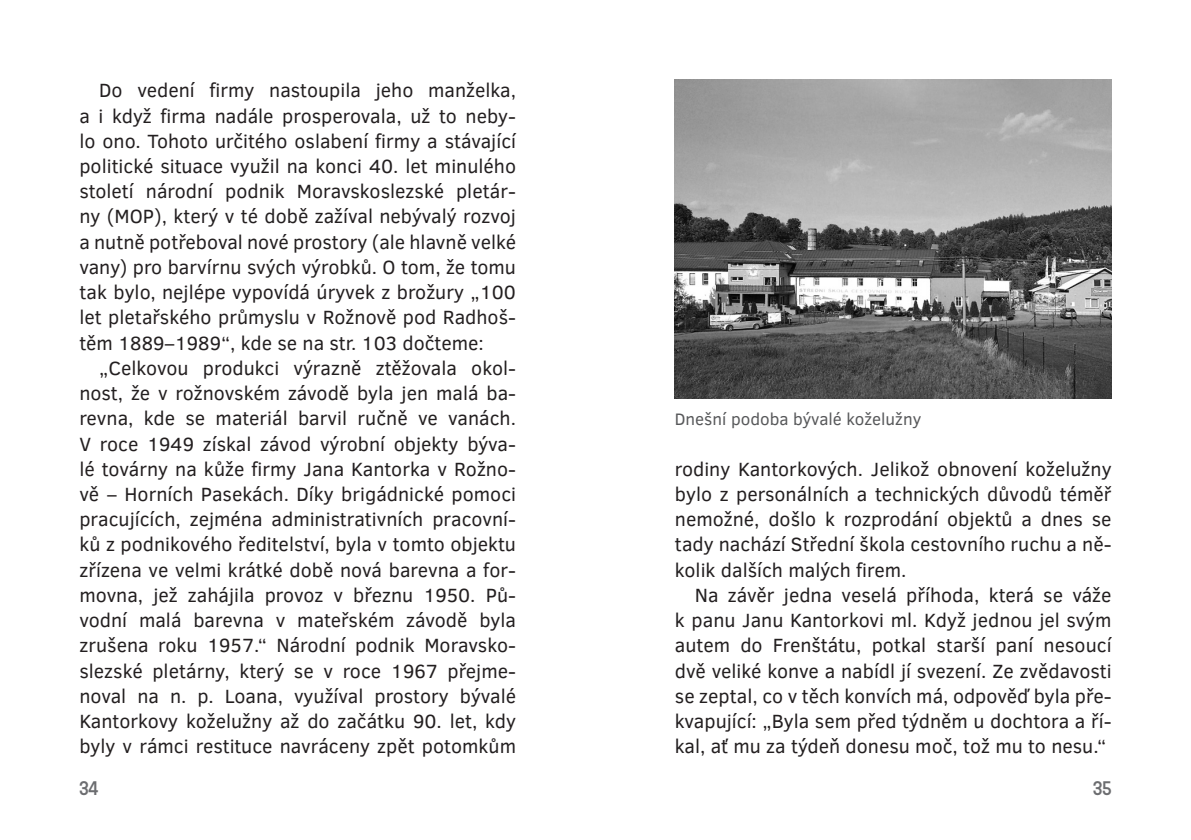
<style>
.page{position:relative;width:1191px;height:840px;background:#fff}
.page>*{position:absolute;margin:0;border:0;box-sizing:border-box;transform-origin:0 0}
.Text-deleni-Lepsi-me{font:19.6px/25.2px "Clear Sans";color:#231f20;text-align:justify}
.t1{font:600 19.6px "Ladislav";color:#6c6d70}
.Popiska_fota{font:17px "Clear Sans";color:#57585a}
</style>
<div class="page">
<img style="left:675px;top:79px;width:436px;height:319px">
<p class="Text-deleni-Lepsi-me" style="left:79px;top:78px;width:438px;text-indent:20px">Do vedení firmy nastoupila jeho manželka, a i když firma nadále prosperovala, už to neby&shy;lo ono. Tohoto určitého oslabení firmy a stávající politické situace využil na konci 40. let minulého století národní podnik Moravskoslezské pletár&shy;ny (MOP), který v té době zažíval nebývalý rozvoj a nutně potřeboval nové prostory (ale hlavně velké vany) pro barvírnu svých výrobků. O tom, že tomu tak bylo, nejlépe vypovídá úryvek z brožury „100 let pletařského průmyslu v Rožnově pod Radhoš&shy;těm 1889–1989“, kde se na str. 103 dočteme:</p>
<p class="Text-deleni-Lepsi-me" style="left:79px;top:355px;width:438px;text-indent:20px">„Celkovou produkci výrazně ztěžovala okol&shy;nost, že v rožnovském závodě byla jen malá ba&shy;revna, kde se materiál barvil ručně ve vanách.<br>V roce 1949 získal závod výrobní objekty býva&shy;lé továrny na kůže firmy Jana Kantorka v Rožno&shy;vě – Horních Pasekách. Díky brigádnické pomoci pracujících, zejména administrativních pracovní&shy;ků z podnikového ředitelství, byla v tomto objektu zřízena ve velmi krátké době nová barevna a for&shy;movna, jež zahájila provoz v březnu 1950. Pů&shy;vodní malá barevna v mateřském závodě byla zrušena roku 1957.“ Národní podnik Moravsko&shy;slezské pletárny, který se v roce 1967 přejme&shy;noval na n. p. Loana, využíval prostory bývalé Kantorkovy koželužny až do začátku 90. let, kdy byly v rámci restituce navráceny zpět potomkům</p>
<p class="Popiska_fota" style="left:675px;top:408px;width:248px">Dnešní podoba bývalé koželužny</p>
<p class="Text-deleni-Lepsi-me" style="left:675px;top:456px;width:438px">rodiny Kantorkových. Jelikož obnovení koželužny bylo z personálních a technických důvodů téměř nemožné, došlo k rozprodání objektů a dnes se tady nachází Střední škola cestovního ruchu a ně&shy;kolik dalších malých firem.</p>
<p class="Text-deleni-Lepsi-me" style="left:675px;top:582px;width:438px;text-indent:20px">Na závěr jedna veselá příhoda, která se váže k panu Janu Kantorkovi ml. Když jednou jel svým autem do Frenštátu, potkal starší paní nesoucí dvě veliké konve a nabídl jí svezení. Ze zvědavosti se zeptal, co v těch konvích má, odpověď byla pře&shy;kvapující: „Byla sem před týdněm u dochtora a ří&shy;kal, ať mu za týdeň donesu moč, tož mu to nesu.“</p>
<p class="t1" style="left:79px;top:775px;width:21px">34</p>
<p class="t1" style="left:1093px;top:775px;width:20px">35</p>
</div>
